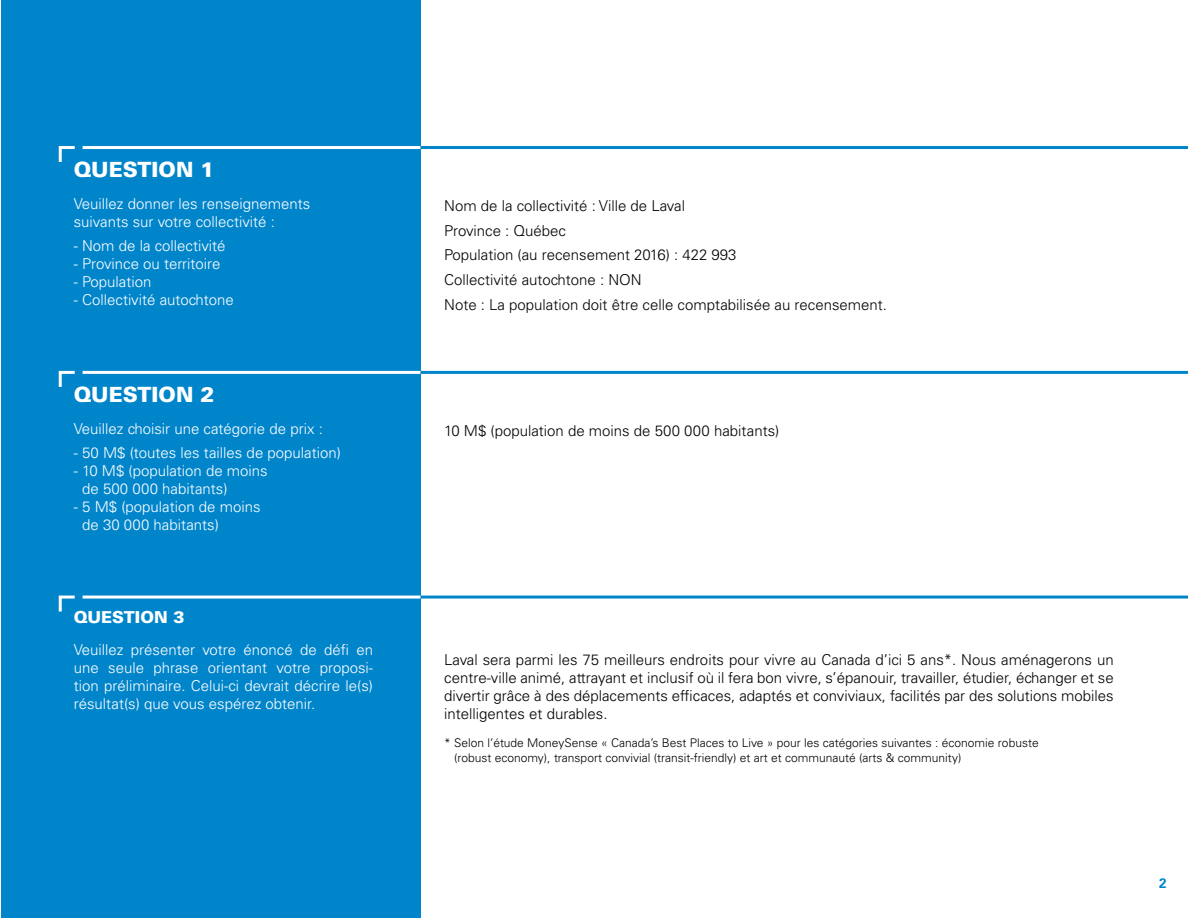
<style>
.page{position:relative;width:1188px;height:918px;background:#fff}
.page>*{position:absolute;margin:0;border:0;box-sizing:border-box;transform-origin:0 0}
.t1{font:900 21px "Univers LT Std";color:#fff}
.t2{font:900 16.5px "Univers LT Std";color:#fff}
.t3{font:300 15px/24.8px "Univers LT Std";color:#000}
.t4{font:300 15px/18px "Univers LT Std";color:#fff}
.t5{font:700 13.8px "Univers LT Std";color:#0085cb}
.t6{font:300 12px/15px "Univers LT Std";color:#000}
</style>
<div class="page">
<div style="left:1px;top:0;width:419px;height:917px;background:#0085cb"></div>
<svg style="left:58px;top:146px;width:17px;height:16px"></svg>
<svg style="left:58px;top:370px;width:17px;height:17px"></svg>
<svg style="left:58px;top:595px;width:17px;height:17px"></svg>
<hr style="left:420px;top:146px;width:768px;height:3px;background:#0085cb">
<hr style="left:420px;top:371px;width:768px;height:3px;background:#0085cb">
<hr style="left:420px;top:596px;width:768px;height:3px;background:#0085cb">
<hr style="left:83px;top:146px;width:337px;height:3px;background:#fff">
<hr style="left:83px;top:371px;width:337px;height:3px;background:#fff">
<hr style="left:83px;top:596px;width:337px;height:3px;background:#fff">
<h1 class="t1" style="left:74px;top:156px;width:142px">QUESTION 1</h1>
<p class="t4" style="left:74px;top:194px;width:238px">Veuillez donner les renseignements suivants sur votre collectivité :</p>
<p class="t4" style="left:74px;top:237px;width:153px">- Nom de la collectivité</p>
<p class="t4" style="left:74px;top:255px;width:148px">- Province ou territoire</p>
<p class="t4" style="left:74px;top:273px;width:79px">- Population</p>
<p class="t4" style="left:74px;top:291px;width:162px">- Collectivité autochtone</p>
<h1 class="t1" style="left:74px;top:381px;width:142px">QUESTION 2</h1>
<p class="t4" style="left:74px;top:419px;width:251px">Veuillez choisir une catégorie de prix :</p>
<p class="t4" style="left:74px;top:444px;width:269px">- 50 M$ (toutes les tailles de population)</p>
<p class="t4" style="left:82px;top:462px;width:187px;text-indent:-8px">- 10 M$ (population de moins de 500 000 habitants)</p>
<p class="t4" style="left:82px;top:498px;width:180px;text-indent:-8px">- 5 M$ (population de moins de 30 000 habitants)</p>
<p class="t2" style="left:74px;top:607px;width:112px">QUESTION 3</p>
<p class="t4" style="left:74px;top:641px;width:301px;text-align:justify">Veuillez présenter votre énoncé de défi en une seule phrase orientant votre proposi&shy;tion préliminaire. Celui-ci devrait décrire le(s) résultat(s) que vous espérez obtenir.</p>
<p class="t3" style="left:444px;top:193px;width:444px">Nom de la collectivité : Ville de Laval<br>Province : Québec<br>Population (au recensement 2016) : 422 993<br>Collectivité autochtone : NON<br>Note : La population doit être celle comptabilisée au recensement.</p>
<p class="t3" style="left:444px;top:418px;width:337px">10 M$ (population de moins de 500 000 habitants)</p>
<p class="t3" style="left:444px;top:651px;width:671px;line-height:18px;text-align:justify">Laval sera parmi les 75 meilleurs endroits pour vivre au Canada d’ici 5 ans*. Nous aménagerons un centre-ville animé, attrayant et inclusif où il fera bon vivre, s’épanouir, travailler, étudier, échanger et se divertir grâce à des déplacements efficaces, adaptés et conviviaux, facilités par des solutions mobiles intelligentes et durables.</p>
<p class="t6" style="left:454px;top:736px;width:586px;text-indent:-10px">* Selon l’étude MoneySense « Canada’s Best Places to Live » pour les catégories suivantes : économie robuste (robust economy), transport convivial (transit-friendly) et art et communauté (arts &amp; community)</p>
<p class="t5" style="left:1159px;top:875px;width:9px">2</p>
</div>
